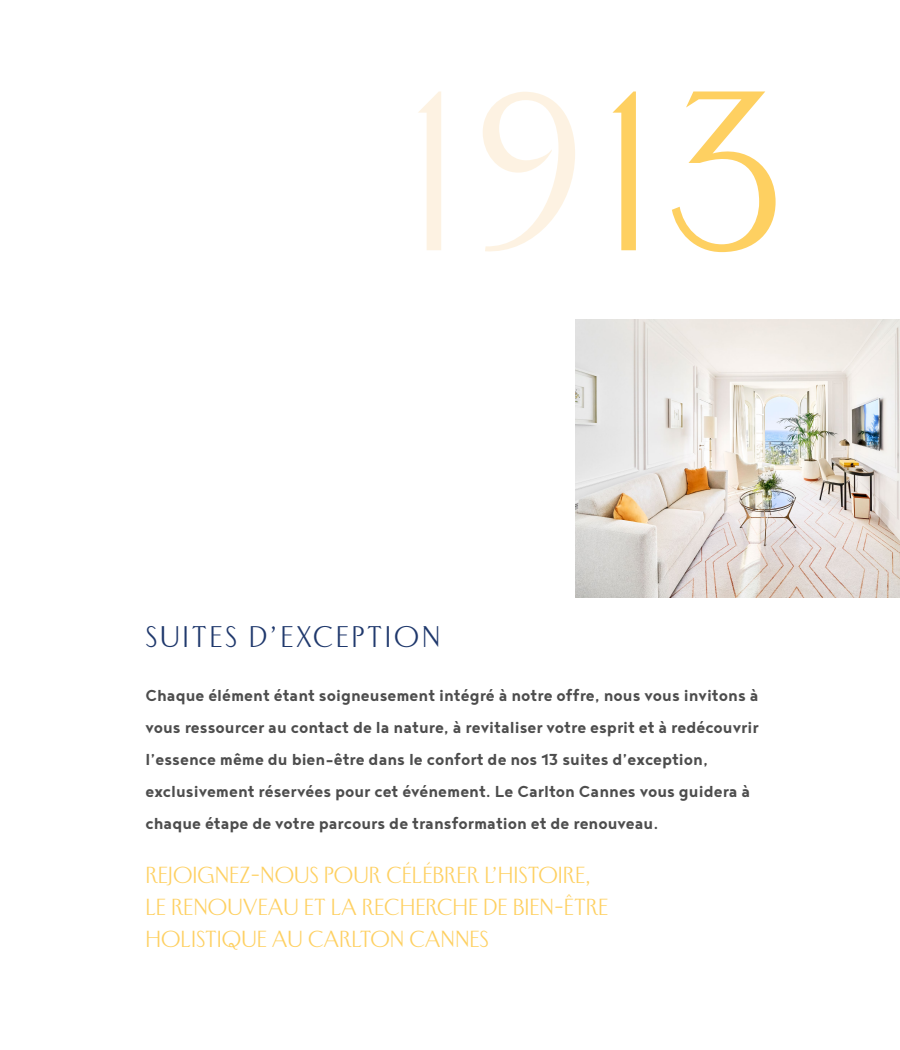
<style>
.page{position:relative;width:900px;height:1050px;background:#fff}
.page>*{position:absolute;margin:0;border:0;box-sizing:border-box;transform-origin:0 0}
.t1{font:27px "BEAUX Display";letter-spacing:.1em;color:#1f386c}
.t2{font:21px/32px "BEAUX Display";color:#fed061}
.t3{font:700 19.5px/32px "Noyh Geometric";color:#4d4d4d}
</style>
<div class="page">
<svg style="left:613px;top:92px;width:163px;height:160px"></svg>
<svg style="left:418px;top:92px;width:23px;height:158px"></svg>
<svg style="left:483px;top:92px;width:92px;height:160px"></svg>
<img style="left:575px;top:320px;width:325px;height:277px">
<h1 class="t1" style="left:146px;top:619px;width:296px">SUITES D’EXCEPTION</h1>
<p class="t3" style="left:146px;top:679px;width:615px">Chaque élément étant soigneusement intégré à notre offre, nous vous invitons à vous ressourcer au contact de la nature, à revitaliser votre esprit et à redécouvrir l’essence même du bien-être dans le confort de nos 13 suites d’exception, exclusivement réservées pour cet événement. Le Carlton Cannes vous guidera à chaque étape de votre parcours de transformation et de renouveau.</p>
<p class="t2" style="left:146px;top:859px;width:464px">REJOIGNEZ-NOUS POUR CÉLÉBRER L’HISTOIRE,<br>LE RENOUVEAU ET LA RECHERCHE DE BIEN-ÊTRE<br>HOLISTIQUE AU CARLTON CANNES</p>
</div>
